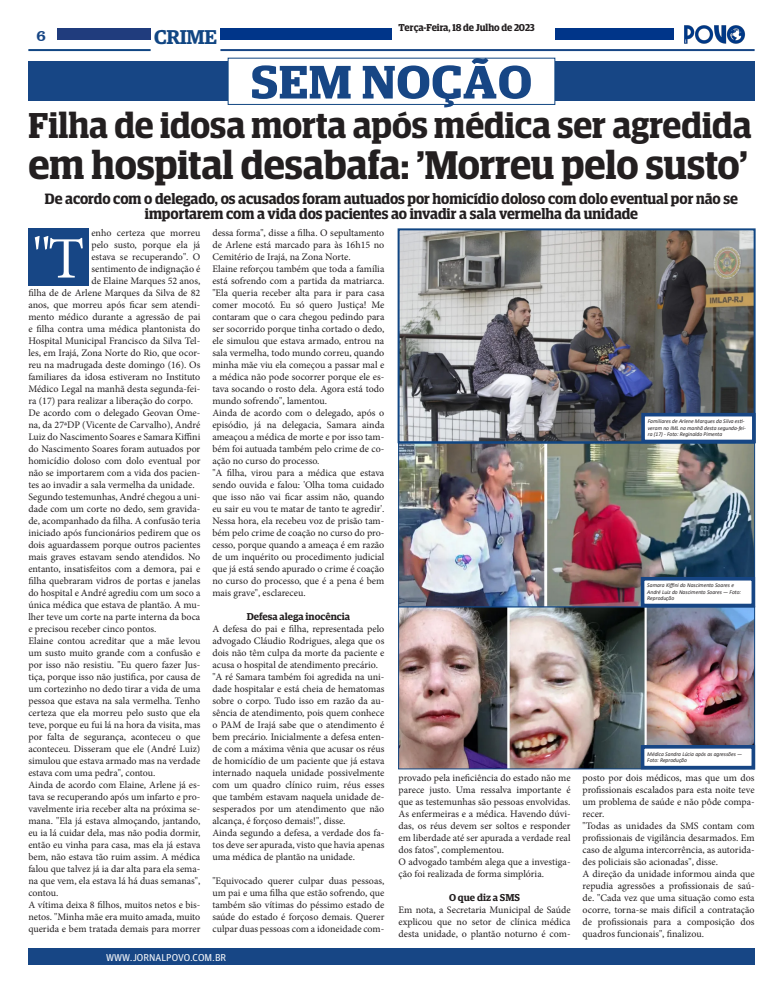
<style>
.page{position:relative;width:783px;height:993px;background:#fff}
.page>*{position:absolute;margin:0;border:0;box-sizing:border-box;transform-origin:0 0}
.t1{font:58.7px "Minion Pro";color:#fff}
.t2{font:600 47px "Guardian Egyptian Display";letter-spacing:.01em;color:#174685;scale:1.1 1}
.t3{font:600 40px "Guardian Egyptian Display";letter-spacing:-.005em;color:#231f20}
.t4{font:600 36px "Guardian Egyptian Display";color:#231f20}
.t5{font:600 20px "Guardian Egyptian";letter-spacing:-.02em;color:#114683}
.t6{font:16px "Clarendon BT";color:#174685}
.t7{font:600 15px/15px "Guardian Egyptian Display";letter-spacing:-.005em;color:#231f20;text-align:center}
.t8{font:10px/12px "Minion Pro";color:#231f20;text-align:justify}
.t9{font:600 10px "Guardian Egyptian";color:#231f20}
.t10{font:600 10px "Guardian Egyptian Display";letter-spacing:-.005em;color:#231f20}
.t11{font:10px "Guardian Agate Sans G1 D Regular";color:#fff}
.t12{font:italic 5.7px/6.5px "Calibri";color:#231f20}
</style>
<div class="page">
<div style="left:28px;top:947px;width:726px;height:17px;background:#174685"></div>
<img style="left:684px;top:25px;width:62px;height:19px">
<div style="left:57px;top:28px;width:94px;height:12px;background:#203c7d"></div>
<hr style="left:28px;top:49px;width:123px;height:2px;background:#114683">
<div style="left:220px;top:28px;width:171px;height:12px;background:#003589"></div>
<hr style="left:220px;top:49px;width:534px;height:2px;background:#174685">
<div style="left:555px;top:28px;width:119px;height:12px;background:#003589"></div>
<div style="left:28px;top:61px;width:726px;height:40px;background:#174685"></div>
<div style="left:228px;top:58px;width:326px;height:46px;background:#fff"></div>
<div style="left:227px;top:58px;width:328px;height:47px;border:1px solid #114682"></div>
<div style="left:28px;top:228px;width:61px;height:58px;background:#174685"></div>
<img style="left:400px;top:231px;width:353px;height:536px">
<div style="left:397px;top:228px;width:358px;height:215px;border:2px solid #114683"></div>
<div style="left:641px;top:413px;width:114px;height:30px;background:#fff;border:4px solid #174685"></div>
<div style="left:398px;top:606px;width:357px;height:163px;border:1px solid #114683"></div>
<div style="left:398px;top:442px;width:357px;height:165px;border:1px solid #114683"></div>
<div style="left:640px;top:576px;width:115px;height:31px;background:#fff;border:4px solid #174685"></div>
<div style="left:640px;top:744px;width:115px;height:25px;background:#fff;border:4px solid #174685"></div>
<h3 class="t6" style="left:36px;top:25px;width:11px">6</h3>
<h3 class="t5" style="left:154px;top:22px;width:64px">CRIME</h3>
<p class="t10" style="left:398px;top:22px;width:138px">Terça-Feira, 18 de Julho de 2023</p>
<p class="t2" style="left:251px;top:56px;width:257px">SEM NOÇÃO</p>
<p class="t4" style="left:28px;top:105px;width:724px">Filha de idosa morta após médica ser agredida</p>
<p class="t3" style="left:28px;top:143px;width:720px">em hospital desabafa: 'Morreu pelo susto'</p>
<p class="t7" style="left:45px;top:191px;width:694px">De acordo com o delegado, os acusados foram autuados por homicídio doloso com dolo eventual por não se importarem com a vida dos pacientes ao invadir a sala vermelha da unidade</p>
<p class="t1" style="left:32px;top:219px;width:53px">"T</p>
<p class="t8" style="left:91px;top:226px;width:110px">enho certeza que morreu</p>
<p class="t8" style="left:91px;top:238px;width:110px">pelo susto, porque ela já</p>
<p class="t8" style="left:91px;top:250px;width:110px">estava se recuperando". O</p>
<p class="t8" style="left:91px;top:262px;width:110px">sentimento de indignação é</p>
<p class="t8" style="left:91px;top:274px;width:110px">de Elaine Marques 52 anos,</p>
<p class="t8" style="left:28px;top:286px;width:173px">filha de de Arlene Marques da Silva de 82</p>
<p class="t8" style="left:28px;top:298px;width:173px">anos, que morreu após ficar sem atendi-</p>
<p class="t8" style="left:28px;top:310px;width:173px">mento médico durante a agressão de pai</p>
<p class="t8" style="left:28px;top:322px;width:173px">e filha contra uma médica plantonista do</p>
<p class="t8" style="left:28px;top:334px;width:173px">Hospital Municipal Francisco da Silva Tel-</p>
<p class="t8" style="left:28px;top:346px;width:173px">les, em Irajá, Zona Norte do Rio, que ocor-</p>
<p class="t8" style="left:28px;top:358px;width:173px">reu na madrugada deste domingo (16). Os</p>
<p class="t8" style="left:28px;top:370px;width:173px">familiares da idosa estiveram no Instituto</p>
<p class="t8" style="left:28px;top:382px;width:173px">Médico Legal na manhã desta segunda-fei-</p>
<p class="t8" style="left:28px;top:394px;width:166px">ra (17) para realizar a liberação do corpo.</p>
<p class="t8" style="left:28px;top:406px;width:173px">De acordo com o delegado Geovan Ome&shy;na, da 27ªDP (Vicente de Carvalho), André Luiz do Nascimento Soares e Samara Kiffini do Nascimento Soares foram autuados por homicídio doloso com dolo eventual por não se importarem com a vida dos pacien&shy;tes ao invadir a sala vermelha da unidade.</p>
<p class="t8" style="left:28px;top:490px;width:173px">Segundo testemunhas, André chegou a uni&shy;dade com um corte no dedo, sem gravida&shy;de, acompanhado da filha. A confusão teria iniciado após funcionários pedirem que os dois aguardassem porque outros pacientes mais graves estavam sendo atendidos. No entanto, insatisfeitos com a demora, pai e filha quebraram vidros de portas e janelas do hospital e André agrediu com um soco a única médica que estava de plantão. A mu&shy;lher teve um corte na parte interna da boca e precisou receber cinco pontos.</p>
<p class="t8" style="left:28px;top:634px;width:173px">Elaine contou acreditar que a mãe levou um susto muito grande com a confusão e por isso não resistiu. "Eu quero fazer Jus&shy;tiça, porque isso não justifica, por causa de um cortezinho no dedo tirar a vida de uma pessoa que estava na sala vermelha. Tenho certeza que ela morreu pelo susto que ela teve, porque eu fui lá na hora da visita, mas por falta de segurança, aconteceu o que aconteceu. Disseram que ele (André Luiz) simulou que estava armado mas na verdade estava com uma pedra", contou.</p>
<p class="t8" style="left:28px;top:778px;width:173px">Ainda de acordo com Elaine, Arlene já es&shy;tava se recuperando após um infarto e pro&shy;vavelmente iria receber alta na próxima se&shy;mana. "Ela já estava almoçando, jantando, eu ia lá cuidar dela, mas não podia dormir, então eu vinha para casa, mas ela já estava bem, não estava tão ruim assim. A médica falou que talvez já ia dar alta para ela sema&shy;na que vem, ela estava lá há duas semanas", contou.</p>
<p class="t8" style="left:28px;top:898px;width:173px">A vítima deixa 8 filhos, muitos netos e bis&shy;netos. "Minha mãe era muito amada, muito querida e bem tratada demais para morrer</p>
<p class="t8" style="left:212px;top:226px;width:173px">dessa forma", disse a filha. O sepultamento de Arlene está marcado para às 16h15 no Cemitério de Irajá, na Zona Norte.</p>
<p class="t8" style="left:212px;top:262px;width:173px">Elaine reforçou também que toda a família está sofrendo com a partida da matriarca. "Ela queria receber alta para ir para casa comer mocotó. Eu só quero Justiça! Me contaram que o cara chegou pedindo para ser socorrido porque tinha cortado o dedo, ele simulou que estava armado, entrou na sala vermelha, todo mundo correu, quando minha mãe viu ela começou a passar mal e a médica não pode socorrer porque ele es&shy;tava socando o rosto dela. Agora está todo mundo sofrendo", lamentou.</p>
<p class="t8" style="left:212px;top:406px;width:173px">Ainda de acordo com o delegado, após o episódio, já na delegacia, Samara ainda ameaçou a médica de morte e por isso tam&shy;bém foi autuada também pelo crime de co&shy;ação no curso do processo.</p>
<p class="t8" style="left:212px;top:466px;width:173px">"A filha, virou para a médica que estava sendo ouvida e falou: 'Olha toma cuidado que isso não vai ficar assim não, quando eu sair eu vou te matar de tanto te agredir'.<br>Nessa hora, ela recebeu voz de prisão tam&shy;bém pelo crime de coação no curso do pro&shy;cesso, porque quando a ameaça é em razão de um inquérito ou procedimento judicial que já está sendo apurado o crime é coação no curso do processo, que é a pena é bem mais grave", esclareceu.</p>
<p class="t9" style="left:247px;top:609px;width:105px">Defesa alega inocência</p>
<p class="t8" style="left:212px;top:622px;width:173px">A defesa do pai e filha, representada pelo advogado Cláudio Rodrigues, alega que os dois não têm culpa da morte da paciente e acusa o hospital de atendimento precário.</p>
<p class="t8" style="left:212px;top:670px;width:173px">"A ré Samara também foi agredida na uni&shy;dade hospitalar e está cheia de hematomas sobre o corpo. Tudo isso em razão da au&shy;sência de atendimento, pois quem conhece o PAM de Irajá sabe que o atendimento é bem precário. Inicialmente a defesa enten&shy;de com a máxima vênia que acusar os réus de homicídio de um paciente que já estava internado naquela unidade possivelmente com um quadro clínico ruim, réus esses que também estavam naquela unidade de&shy;sesperados por um atendimento que não alcança, é forçoso demais!", disse.</p>
<p class="t8" style="left:212px;top:826px;width:173px">Ainda segundo a defesa, a verdade dos fa&shy;tos deve ser apurada, visto que havia apenas uma médica de plantão na unidade.</p>
<p class="t8" style="left:212px;top:874px;width:173px">"Equivocado querer culpar duas pessoas, um pai e uma filha que estão sofrendo, que também são vítimas do péssimo estado de saúde do estado é forçoso demais. Querer culpar duas pessoas com a idoneidade com-</p>
<p class="t12" style="left:647px;top:417px;width:100px">Familiares de Arlene Marques da Silva esti&shy;veram no IML na manhã desta segunda-fei&shy;ra (17) - Foto: Reginaldo Pimenta</p>
<p class="t12" style="left:647px;top:581px;width:95px">Samara Kiffini do Nascimento Soares e<br>André Luiz do Nascimento Soares — Foto:<br>Reprodução</p>
<p class="t12" style="left:647px;top:750px;width:96px">Médica Sandra Lúcia após as agressões —<br>Foto: Reprodução</p>
<p class="t8" style="left:398px;top:771px;width:173px">provado pela ineficiência do estado não me parece justo. Uma ressalva importante é que as testemunhas são pessoas envolvidas.<br>As enfermeiras e a médica. Havendo dúvi&shy;das, os réus devem ser soltos e responder em liberdade até ser apurada a verdade real dos fatos", complementou.</p>
<p class="t8" style="left:398px;top:855px;width:173px">O advogado também alega que a investiga&shy;ção foi realizada de forma simplória.</p>
<p class="t9" style="left:449px;top:889px;width:73px">O que diz a SMS</p>
<p class="t8" style="left:398px;top:903px;width:173px">Em nota, a Secretaria Municipal de Saúde explicou que no setor de clínica médica desta unidade, o plantão noturno é com-</p>
<p class="t8" style="left:582px;top:771px;width:173px">posto por dois médicos, mas que um dos profissionais escalados para esta noite teve um problema de saúde e não pôde compa&shy;recer.</p>
<p class="t8" style="left:582px;top:819px;width:173px">"Todas as unidades da SMS contam com profissionais de vigilância desarmados. Em caso de alguma intercorrência, as autorida&shy;des policiais são acionadas", disse.</p>
<p class="t8" style="left:582px;top:867px;width:173px">A direção da unidade informou ainda que repudia agressões a profissionais de saú&shy;de. "Cada vez que uma situação como esta ocorre, torna-se mais difícil a contratação de profissionais para a composição dos quadros funcionais", finalizou.</p>
<p class="t11" style="left:106px;top:949px;width:122px">WWW.JORNALPOVO.COM.BR</p>
</div>
